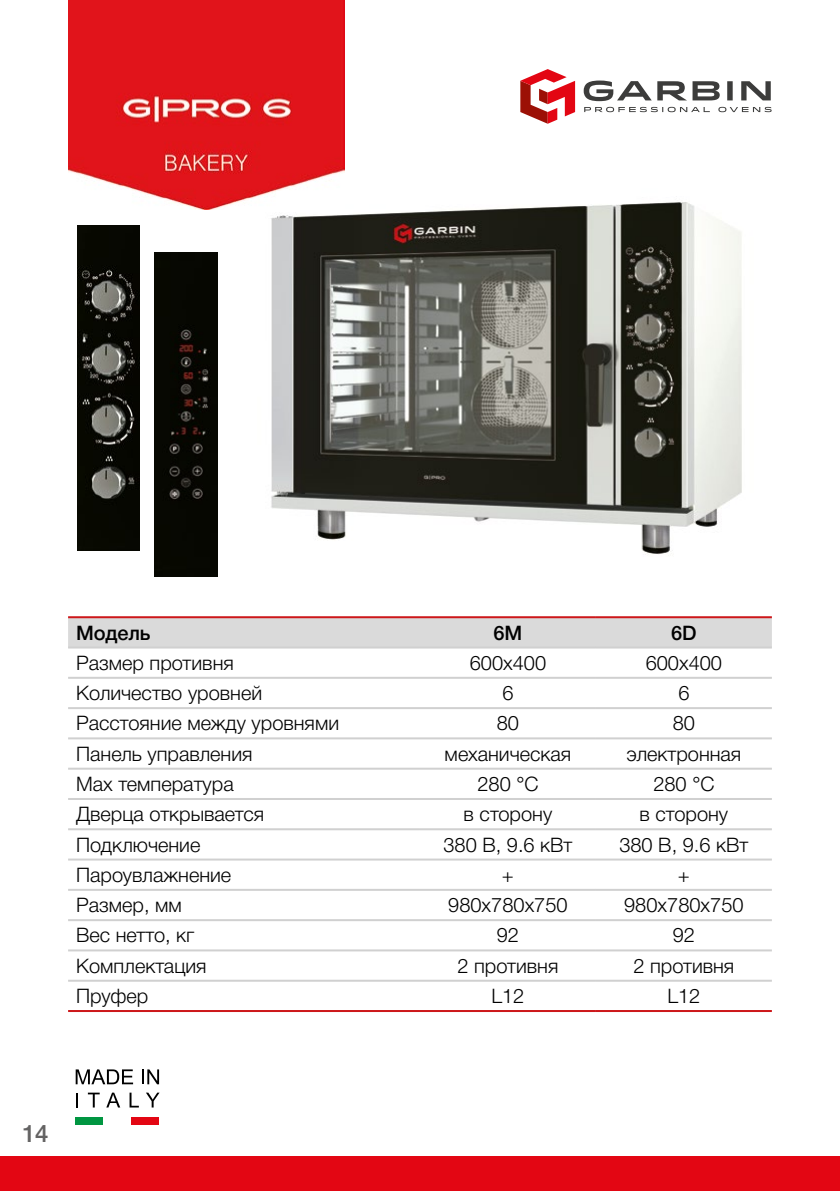
<style>
.page{position:relative;width:840px;height:1191px;background:#fff}
.page>*{position:absolute;margin:0;border:0;box-sizing:border-box;transform-origin:0 0}
.t1{font:500 24px "Helvetica Neue Cyr";color:#646363}
.t2{font:300 20px "Helvetica Neue Cyr";color:#000}
.t3{font:500 20px "Helvetica Neue Cyr";color:#000}
</style>
<div class="page">
<img style="left:271px;top:202px;width:471px;height:353px">
<svg style="left:520px;top:69px;width:54px;height:55px"></svg>
<svg style="left:583px;top:81px;width:187px;height:20px"></svg>
<svg style="left:584px;top:107px;width:125px;height:5px"></svg>
<svg style="left:718px;top:107px;width:53px;height:5px"></svg>
<div style="left:0;top:1157px;width:839px;height:34px;background:#e30613"></div>
<img style="left:68px;top:0;width:277px;height:210px">
<div style="left:68px;top:618px;width:703px;height:28px;background:#dadada"></div>
<hr style="left:68px;top:616px;width:352px;height:2px;background:#cd171a">
<hr style="left:420px;top:616px;width:175px;height:2px;background:#cd171a">
<hr style="left:595px;top:616px;width:176px;height:2px;background:#cd171a">
<hr style="left:68px;top:1010px;width:352px;height:2px;background:#cd171a">
<hr style="left:420px;top:1010px;width:175px;height:2px;background:#cd171a">
<hr style="left:595px;top:1010px;width:176px;height:2px;background:#cd171a">
<hr style="left:68px;top:646px;width:352px;height:2px;background:#d0d0d0">
<hr style="left:420px;top:646px;width:175px;height:2px;background:#d0d0d0">
<hr style="left:595px;top:646px;width:176px;height:2px;background:#d0d0d0">
<hr style="left:68px;top:677px;width:352px;height:2px;background:#d0d0d0">
<hr style="left:420px;top:677px;width:175px;height:2px;background:#d0d0d0">
<hr style="left:595px;top:677px;width:176px;height:2px;background:#d0d0d0">
<hr style="left:68px;top:707px;width:352px;height:2px;background:#d0d0d0">
<hr style="left:420px;top:707px;width:175px;height:2px;background:#d0d0d0">
<hr style="left:595px;top:707px;width:176px;height:2px;background:#d0d0d0">
<hr style="left:68px;top:737px;width:352px;height:2px;background:#d0d0d0">
<hr style="left:420px;top:737px;width:175px;height:2px;background:#d0d0d0">
<hr style="left:595px;top:737px;width:176px;height:2px;background:#d0d0d0">
<hr style="left:68px;top:767px;width:352px;height:2px;background:#d0d0d0">
<hr style="left:420px;top:767px;width:175px;height:2px;background:#d0d0d0">
<hr style="left:595px;top:767px;width:176px;height:2px;background:#d0d0d0">
<hr style="left:68px;top:798px;width:352px;height:2px;background:#d0d0d0">
<hr style="left:420px;top:798px;width:175px;height:2px;background:#d0d0d0">
<hr style="left:595px;top:798px;width:176px;height:2px;background:#d0d0d0">
<hr style="left:68px;top:828px;width:352px;height:2px;background:#d0d0d0">
<hr style="left:420px;top:828px;width:175px;height:2px;background:#d0d0d0">
<hr style="left:595px;top:828px;width:176px;height:2px;background:#d0d0d0">
<hr style="left:68px;top:858px;width:352px;height:2px;background:#d0d0d0">
<hr style="left:420px;top:858px;width:175px;height:2px;background:#d0d0d0">
<hr style="left:595px;top:858px;width:176px;height:2px;background:#d0d0d0">
<hr style="left:68px;top:889px;width:352px;height:2px;background:#d0d0d0">
<hr style="left:420px;top:889px;width:175px;height:2px;background:#d0d0d0">
<hr style="left:595px;top:889px;width:176px;height:2px;background:#d0d0d0">
<hr style="left:68px;top:919px;width:352px;height:2px;background:#d0d0d0">
<hr style="left:420px;top:919px;width:175px;height:2px;background:#d0d0d0">
<hr style="left:595px;top:919px;width:176px;height:2px;background:#d0d0d0">
<hr style="left:68px;top:949px;width:352px;height:2px;background:#d0d0d0">
<hr style="left:420px;top:949px;width:175px;height:2px;background:#d0d0d0">
<hr style="left:595px;top:949px;width:176px;height:2px;background:#d0d0d0">
<hr style="left:68px;top:979px;width:352px;height:2px;background:#d0d0d0">
<hr style="left:420px;top:979px;width:175px;height:2px;background:#d0d0d0">
<hr style="left:595px;top:979px;width:176px;height:2px;background:#d0d0d0">
<svg style="left:76px;top:1069px;width:57px;height:15px"></svg>
<svg style="left:142px;top:1069px;width:17px;height:15px"></svg>
<svg style="left:76px;top:1093px;width:2px;height:14px"></svg>
<svg style="left:88px;top:1092px;width:12px;height:15px"></svg>
<svg style="left:106px;top:1092px;width:14px;height:15px"></svg>
<svg style="left:129px;top:1092px;width:10px;height:15px"></svg>
<svg style="left:146px;top:1092px;width:13px;height:15px"></svg>
<div style="left:75px;top:1116px;width:28px;height:8px;background:#009641"></div>
<div style="left:131px;top:1116px;width:28px;height:8px;background:#e30613"></div>
<img style="left:77px;top:225px;width:62px;height:325px">
<img style="left:155px;top:252px;width:62px;height:324px">
<p class="t3" style="left:76px;top:621px;width:76px">Модель</p>
<p class="t3" style="left:493px;top:621px;width:30px">6M</p>
<p class="t3" style="left:670px;top:621px;width:27px">6D</p>
<p class="t2" style="left:76px;top:652px;width:159px">Размер противня</p>
<p class="t2" style="left:469px;top:652px;width:78px">600х400</p>
<p class="t2" style="left:645px;top:652px;width:78px">600х400</p>
<p class="t2" style="left:76px;top:682px;width:187px">Количество уровней</p>
<p class="t2" style="left:502px;top:682px;width:13px">6</p>
<p class="t2" style="left:678px;top:682px;width:13px">6</p>
<p class="t2" style="left:76px;top:712px;width:264px">Расстояние между уровнями</p>
<p class="t2" style="left:496px;top:712px;width:24px">80</p>
<p class="t2" style="left:672px;top:712px;width:24px">80</p>
<p class="t2" style="left:76px;top:742px;width:178px">Панель управления</p>
<p class="t2" style="left:444px;top:742px;width:128px">механическая</p>
<p class="t2" style="left:626px;top:742px;width:116px">электронная</p>
<p class="t2" style="left:76px;top:773px;width:159px">Max температура</p>
<p class="t2" style="left:477px;top:773px;width:62px">280 °С</p>
<p class="t2" style="left:653px;top:773px;width:62px">280 °С</p>
<p class="t2" style="left:76px;top:803px;width:189px">Дверца открывается</p>
<p class="t2" style="left:463px;top:803px;width:90px">в сторону</p>
<p class="t2" style="left:639px;top:803px;width:90px">в сторону</p>
<p class="t2" style="left:76px;top:833px;width:126px">Подключение</p>
<p class="t2" style="left:443px;top:833px;width:130px">380 В, 9.6 кВт</p>
<p class="t2" style="left:619px;top:833px;width:130px">380 В, 9.6 кВт</p>
<p class="t2" style="left:76px;top:863px;width:157px">Пароувлажнение</p>
<p class="t2" style="left:501px;top:863px;width:14px">+</p>
<p class="t2" style="left:677px;top:863px;width:13px">+</p>
<p class="t2" style="left:76px;top:894px;width:107px">Размер, мм</p>
<p class="t2" style="left:448px;top:894px;width:121px">980х780х750</p>
<p class="t2" style="left:623px;top:894px;width:121px">980х780х750</p>
<p class="t2" style="left:76px;top:924px;width:120px">Вес нетто, кг</p>
<p class="t2" style="left:496px;top:924px;width:24px">92</p>
<p class="t2" style="left:672px;top:924px;width:24px">92</p>
<p class="t2" style="left:76px;top:954px;width:132px">Комплектация</p>
<p class="t2" style="left:457px;top:954px;width:102px">2 противня</p>
<p class="t2" style="left:633px;top:954px;width:102px">2 противня</p>
<p class="t2" style="left:76px;top:985px;width:74px">Пруфер</p>
<p class="t2" style="left:491px;top:985px;width:34px">L12</p>
<p class="t2" style="left:667px;top:985px;width:34px">L12</p>
<p class="t1" style="left:22px;top:1119px;width:28px">14</p>
</div>
